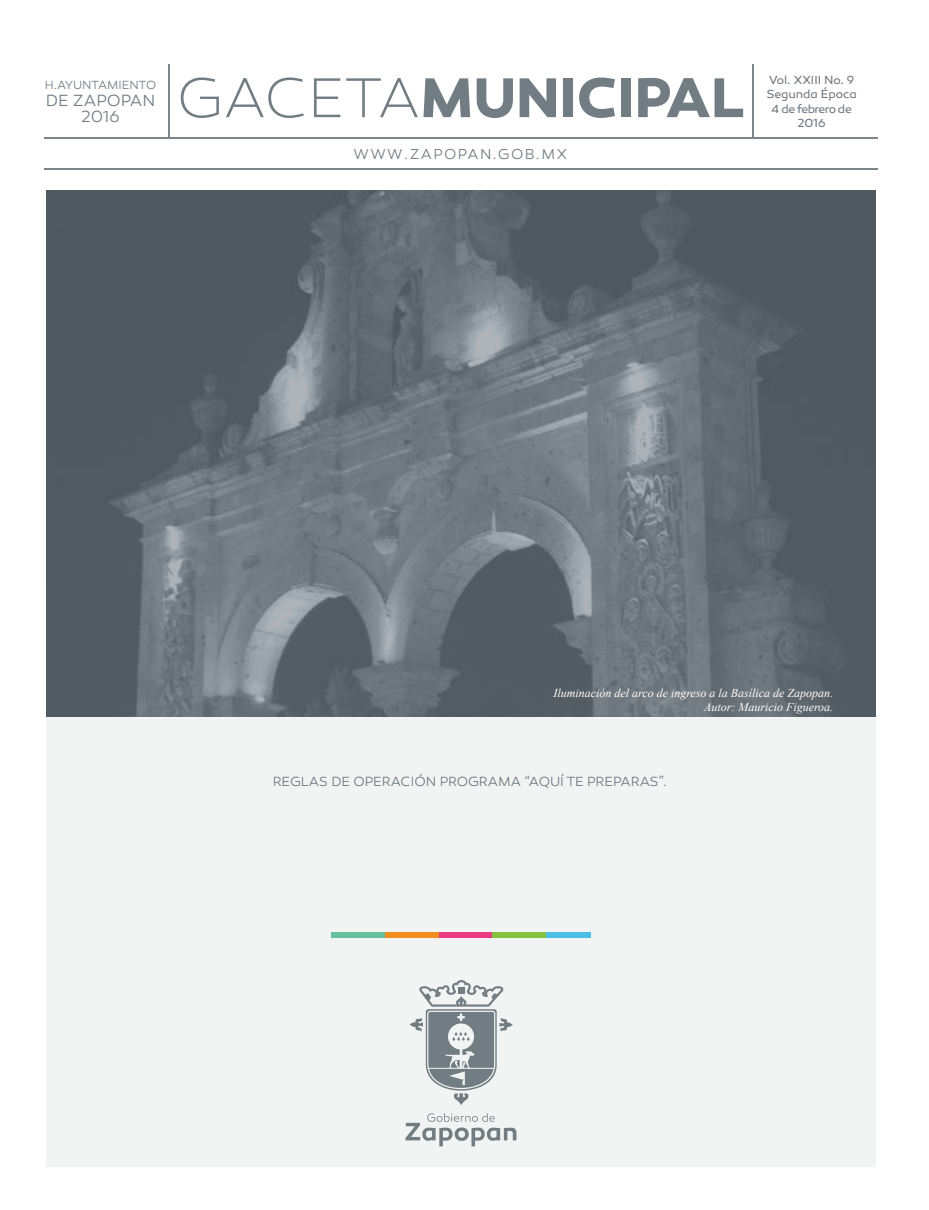
<style>
.page{position:relative;width:929px;height:1210px;background:#fff}
.page>*{position:absolute;margin:0;border:0;box-sizing:border-box;transform-origin:0 0}
.t1{font:700 57px "Canaro";color:#717d83}
.t2{font:300 16.5px/16.5px "Canaro";letter-spacing:-.005em;color:#717d83;text-align:center}
.t3{font:300 14.7px "Canaro";letter-spacing:.1em;color:#717d83}
.t4{font:300 13.5px "Canaro";letter-spacing:-.005em;color:#6f7980}
.t5{font:italic 12px/14.4px "Times New Roman";color:#fff;text-align:right}
.t6{font:12px/14.4px "Canaro";letter-spacing:-.005em;color:#6f7980;text-align:center}
.t7{font:300 12px "Canaro";letter-spacing:-.005em;color:#717d83}
.s1{font-weight:200}
</style>
<div class="page">
<div style="left:46px;top:640px;width:829px;height:526px;background:#f2f3f3"></div>
<svg style="left:409px;top:980px;width:104px;height:124px"></svg>
<svg style="left:405px;top:1113px;width:111px;height:33px"></svg>
<div style="left:438px;top:931px;width:54px;height:6px;background:#eb3b80"></div>
<div style="left:385px;top:931px;width:53px;height:6px;background:#f28e1f"></div>
<div style="left:331px;top:931px;width:54px;height:6px;background:#66c1a1"></div>
<div style="left:546px;top:931px;width:45px;height:6px;background:#4dbee7"></div>
<div style="left:492px;top:931px;width:54px;height:6px;background:#86c23f"></div>
<hr style="left:44px;top:137px;width:833px;height:2px;background:#7c858c">
<hr style="left:44px;top:168px;width:833px;height:2px;background:#7c858c">
<hr style="left:168px;top:64px;width:2px;height:74px;background:#7c858c">
<hr style="left:751px;top:64px;width:2px;height:74px;background:#7c858c">
<img style="left:46px;top:190px;width:829px;height:526px">
<p class="t7" style="left:45px;top:78px;width:113px">H.AYUNTAMIENTO</p>
<h2 class="t2" style="left:46px;top:92px;width:111px">DE ZAPOPAN<br>2016</h2>
<h1 class="t1" style="left:177px;top:62px;width:569px"><span class="s1">GACETA</span>MUNICIPAL</h1>
<p class="t3" style="left:353px;top:145px;width:215px">WWW.ZAPOPAN.GOB.MX</p>
<p class="t6" style="left:766px;top:73px;width:92px">Vol. XXIII No. 9<br>Segunda Época<br>4 de febrero de<br>2016</p>
<p class="t5" style="left:553px;top:685px;width:281px">Iluminación del arco de ingreso a la Basílica de Zapopan.<br>Autor: Mauricio Figueroa.</p>
<p class="t4" style="left:273px;top:773px;width:395px">REGLAS DE OPERACIÓN PROGRAMA “AQUÍ TE PREPARAS”.</p>
</div>
